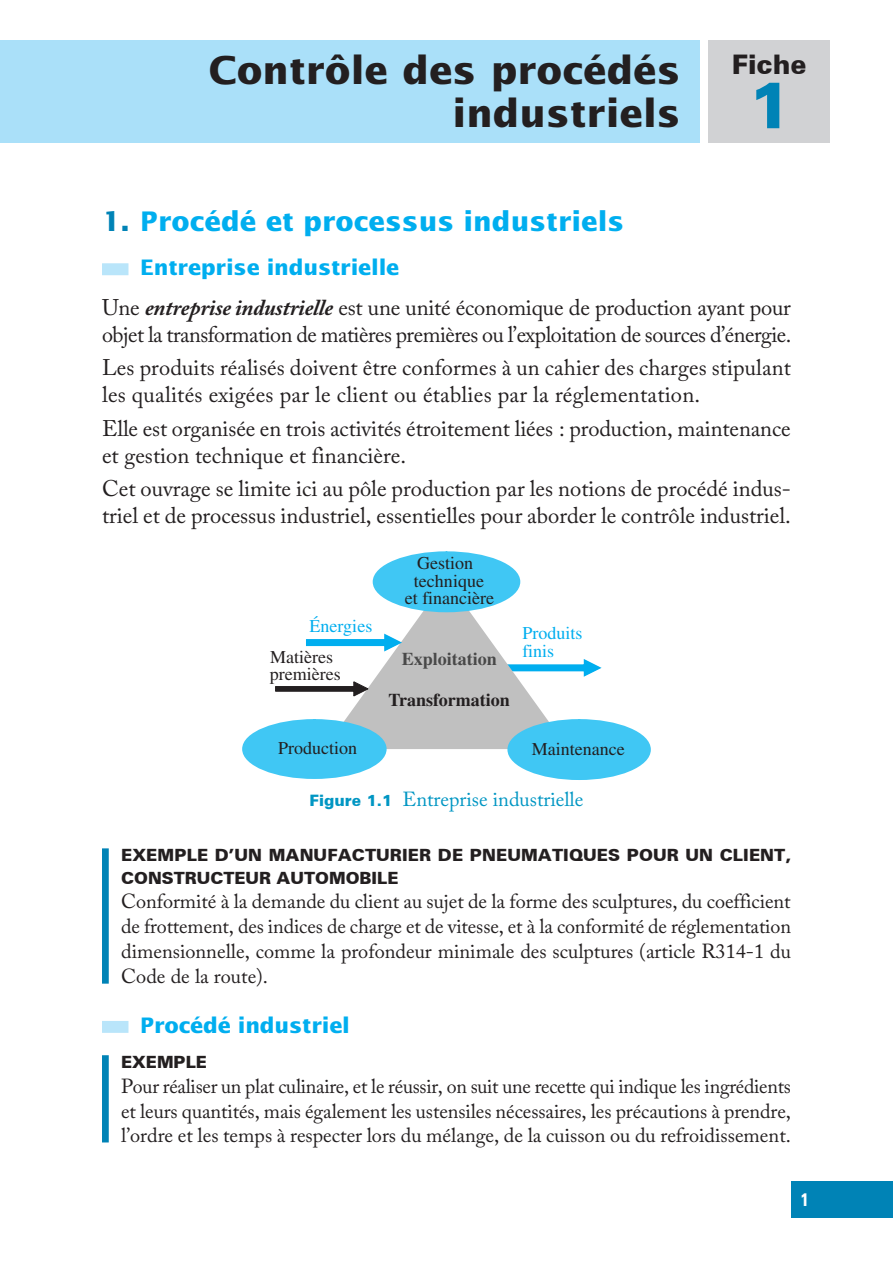
<style>
.page{position:relative;width:893px;height:1276px;background:#fff}
.page>*{position:absolute;margin:0;border:0;box-sizing:border-box;transform-origin:0 0}
.t1{font:65.25px "Zurich Black BT";color:#0083b6}
.t2{font:700 38.25px/42.8px "Lucida Sans Std";color:#231f20;text-align:right}
.t3{font:700 27px "Lucida Sans Std";color:#00aeef}
.t4{font:27px "Zurich Black BT";color:#231f20}
.t5{font:22.5px/27px "Adobe Caslon Pro";color:#231f20}
.t6{font:22.5px/27px "Adobe Caslon Pro";letter-spacing:-.02em;color:#231f20}
.t7{font:700 21.38px "Lucida Sans Std";letter-spacing:-.01em;color:#00aeef}
.t8{font:20.25px/24.8px "Adobe Caslon Pro";color:#231f20;text-align:justify}
.t9{font:20.25px "Adobe Caslon Pro";color:#0096c3}
.t10{font:18px/17.1px "Times";color:#231f20}
.t11{font:18px/18px "Times";color:#00aeef}
.t12{font:700 18px "Times";color:#231f20}
.t13{font:700 18px "Times";color:#494949}
.t14{font:18px "Zurich Bold Condensed BT";color:#fff}
.t15{font:16.88px/22.5px "Zurich Black BT";letter-spacing:.005em;color:#231f20}
.s1{color:#0083b6}
.s2{font-weight:700;font-style:italic}
.s3{font-family:"Zurich Black BT";font-size:15.75px}
</style>
<div class="page">
<div style="left:791px;top:1181px;width:102px;height:36px;background:#0083b6"></div>
<div style="left:0;top:40px;width:700px;height:102px;background:#aae0f9"></div>
<div style="left:709px;top:40px;width:121px;height:102px;background:#d1d2d4"></div>
<div style="left:102px;top:263px;width:26px;height:12px;background:#b9e5fa"></div>
<div style="left:102px;top:1021px;width:26px;height:11px;background:#b9e5fa"></div>
<div style="left:242px;top:719px;width:145px;height:60px;background:#40c7f4;border:2px solid #40c7f4;border-radius:50%"></div>
<div style="left:373px;top:551px;width:147px;height:61px;background:#40c7f4;border:2px solid #40c7f4;border-radius:50%"></div>
<svg style="left:275px;top:578px;width:329px;height:172px"></svg>
<div style="left:507px;top:719px;width:144px;height:61px;background:#40c7f4;border:2px solid #40c7f4;border-radius:50%"></div>
<div style="left:102px;top:848px;width:7px;height:135px;background:#0083b6"></div>
<div style="left:102px;top:1055px;width:7px;height:87px;background:#0083b6"></div>
<p class="t2" style="left:209px;top:50px;width:473px">Contrôle des procédés industriels</p>
<p class="t4" style="left:732px;top:48px;width:77px">FICHE</p>
<p class="t1" style="left:748px;top:65px;width:44px">1</p>
<p class="t3" style="left:102px;top:206px;width:524px"><span class="s1">1.</span> Procédé et processus industriels</p>
<p class="t7" style="left:140px;top:255px;width:260px">Entreprise industrielle</p>
<p class="t6" style="left:102px;top:294px;width:691px">Une <span class="s2">entreprise industrielle</span> est une unité économique de production ayant pour objet la transformation de matières premières ou l’exploitation de sources d’énergie.</p>
<p class="t5" style="left:102px;top:354px;width:690px">Les produits réalisés doivent être conformes à un cahier des charges stipulant les qualités exigées par le client ou établies par la réglementation.</p>
<p class="t5" style="left:102px;top:414px;width:690px">Elle est organisée en trois activités étroitement liées : production, maintenance et gestion technique et financière.</p>
<p class="t5" style="left:102px;top:475px;width:690px">Cet ouvrage se limite ici au pôle production par les notions de procédé indus&shy;triel et de processus industriel, essentielles pour aborder le contrôle industriel.</p>
<p class="t11" style="left:310px;top:617px;width:64px">Énergies</p>
<p class="t10" style="left:270px;top:648px;width:73px">Matières premières</p>
<p class="t10" style="left:405px;top:555px;width:91px;text-align:center">Gestion technique<br>et financière</p>
<p class="t13" style="left:402px;top:648px;width:97px">Exploitation</p>
<p class="t12" style="left:388px;top:688px;width:123px">Transformation</p>
<p class="t11" style="left:522px;top:623px;width:62px">Produits finis</p>
<p class="t10" style="left:278px;top:740px;width:81px">Production</p>
<p class="t10" style="left:532px;top:741px;width:95px">Maintenance</p>
<p class="t9" style="left:309px;top:787px;width:275px"><span class="s3">FIGURE 1.1</span> Entreprise industrielle</p>
<p class="t15" style="left:121px;top:843px;width:671px">EXEMPLE D’UN MANUFACTURIER DE PNEUMATIQUES POUR UN CLIENT,<br>CONSTRUCTEUR AUTOMOBILE</p>
<p class="t8" style="left:121px;top:889px;width:671px">Conformité à la demande du client au sujet de la forme des sculptures, du coefficient de frottement, des indices de charge et de vitesse, et à la conformité de réglementation dimensionnelle, comme la profondeur minimale des sculptures (article R314-1 du Code de la route).</p>
<p class="t7" style="left:140px;top:1013px;width:211px">Procédé industriel</p>
<p class="t15" style="left:121px;top:1050px;width:85px">EXEMPLE</p>
<p class="t8" style="left:121px;top:1073px;width:671px">Pour réaliser un plat culinaire, et le réussir, on suit une recette qui indique les ingrédients et leurs quantités, mais également les ustensiles nécessaires, les précautions à prendre, l’ordre et les temps à respecter lors du mélange, de la cuisson ou du refroidissement.</p>
<p class="t14" style="left:800px;top:1188px;width:10px">1</p>
</div>
